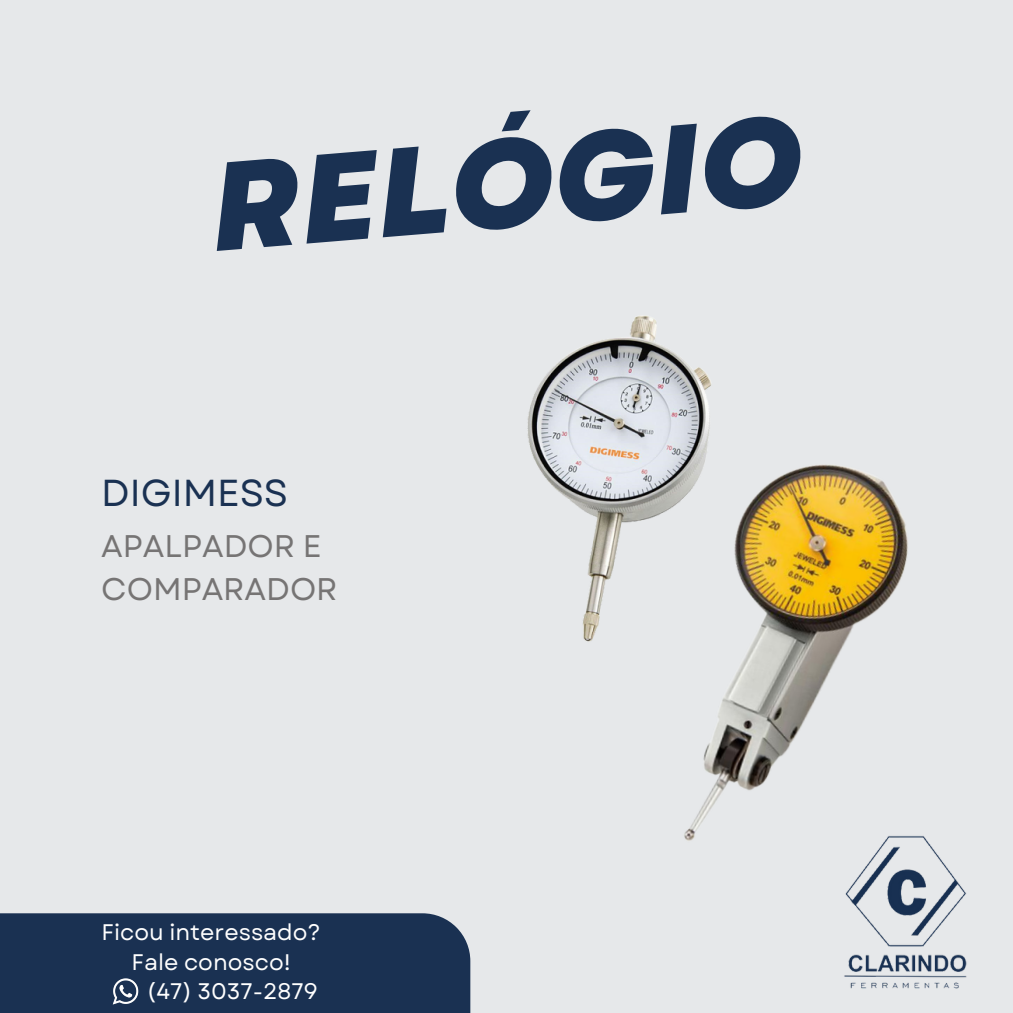
<style>
.page{position:relative;width:1013px;height:1013px;background:#fff}
.page>*{position:absolute;margin:0;border:0;box-sizing:border-box;transform-origin:0 0}
.t1{font:italic 800 125px "Garet";color:#1a3152}
.t2{font:37.5px "Garet";color:#1a3152}
.t3{font:31.25px/43.1px "Garet";color:#767474}
.t4{font:22.5px/31px "Garet";color:#fff;text-align:center}
</style>
<div class="page">
<div style="left:0;top:0;width:1012px;height:1012px;background:#e6e8ea"></div>
<img style="left:844px;top:928px;width:123px;height:61px">
<img style="left:684px;top:464px;width:282px;height:464px">
<img style="left:527px;top:316px;width:275px;height:329px">
<div style="left:0;top:913px;width:470px;height:99px;background:#1a3152"></div>
<img style="left:112px;top:978px;width:27px;height:27px">
<h1 class="t1" style="left:202px;top:119px;width:595px;rotate:-5deg">RELÓGIO</h1>
<h2 class="t2" style="left:101px;top:465px;width:188px">DIGIMESS</h2>
<h3 class="t3" style="left:101px;top:524px;width:238px">APALPADOR E<br>COMPARADOR</h3>
<p class="t4" style="left:101px;top:916px;width:221px">Ficou interessado?<br>Fale conosco!</p>
<p class="t4" style="left:147px;top:975px;width:172px">(47) 3037-2879</p>
</div>
